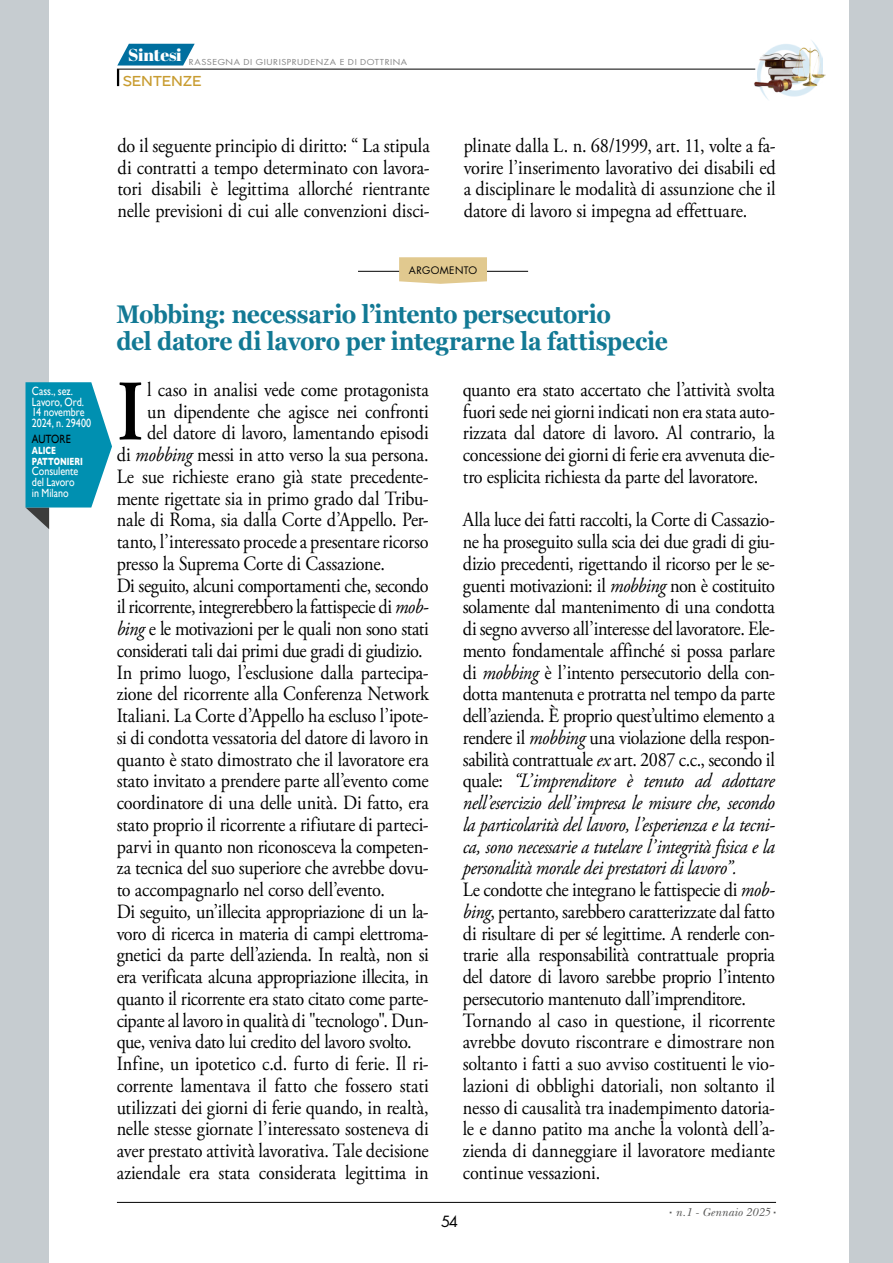
<style>
.page{position:relative;width:893px;height:1263px;background:#c6ccd0}
.page>*{position:absolute;margin:0;border:0;box-sizing:border-box;transform-origin:0 0}
.t1{font:600 85.8px "Adobe Garamond Pro";color:#000;scale:.9 1}
.t2{font:700 25.5px/27px "Georgia";letter-spacing:-.01em;color:#127994;scale:.9 1}
.t3{font:20.25px/21.8px "Adobe Garamond Pro";letter-spacing:-.015em;color:#000;text-align:justify;scale:.9 1}
.t4{font:19.5px "Coco Sharp Trial";letter-spacing:-.005em;color:#c89c30}
.t5{font:17.25px "Abril Fatface";letter-spacing:-.015em;color:#fff}
.t6{font:15px "Futura";color:#000}
.t7{font:12px/10.6px "Gill Sans";letter-spacing:-.005em;color:#fff;scale:.84 1}
.t8{font:italic 12px "New Baskerville";letter-spacing:.01em;color:#575756}
.t9{font:12px "Gill Sans";letter-spacing:.005em;color:#000;scale:.84 1}
.t10{font:700 10.65px/10.6px "Gill Sans";color:#fff;scale:.7 1}
.t11{font:10.05px "Futura";letter-spacing:.035em;color:#000}
.t12{font:7.95px "Futura";letter-spacing:.06em;color:#878787;scale:1.12 1}
.s1{font-style:italic}
.s2{font-family:"Georgia";font-weight:700;font-style:normal;font-size:7.5px}
</style>
<div class="page">
<div style="left:49px;top:0;width:800px;height:1263px;background:#fff"></div>
<hr style="left:117px;top:69px;width:638px;height:1px;background:#000">
<hr style="left:117px;top:1202px;width:659px;height:1px;background:#000">
<img style="left:763px;top:41px;width:55px;height:59px">
<img style="left:754px;top:48px;width:72px;height:46px">
<svg style="left:117px;top:44px;width:78px;height:42px"></svg>
<svg style="left:26px;top:382px;width:86px;height:147px"></svg>
<hr style="left:358px;top:271px;width:170px;height:1px;background:#000">
<svg style="left:399px;top:257px;width:88px;height:27px;background:#e2cc96"></svg>
<p class="t7" style="left:32px;top:385px;width:72px">Cass., sez.<br>Lavoro, Ord.<br>14 novembre<br>2024, n. 29400</p>
<p class="t9" style="left:32px;top:432px;width:48px">AUTORE</p>
<p class="t10" style="left:32px;top:445px;width:74px">ALICE<br>PATTONIERI</p>
<p class="t7" style="left:32px;top:466px;width:57px">Consulente del Lavoro in Milano</p>
<p class="t5" style="left:128px;top:43px;width:55px">Sintesi</p>
<p class="t12" style="left:189px;top:57px;width:196px">RASSEGNA DI GIURISPRUDENZA E DI DOTTRINA</p>
<p class="t4" style="left:123px;top:68px;width:81px">sentenze</p>
<p class="t3" style="left:118px;top:135px;width:348px">do il seguente principio di diritto: “ La stipula di contratti a tempo determinato con lavora&shy;tori disabili è legittima allorché rientrante nelle previsioni di cui alle convenzioni disci-</p>
<p class="t3" style="left:464px;top:135px;width:348px">plinate dalla L. n. 68/1999, art. 11, volte a fa&shy;vorire l’inserimento lavorativo dei disabili ed a disciplinare le modalità di assunzione che il datore di lavoro si impegna ad effettuare.</p>
<p class="t11" style="left:409px;top:264px;width:70px">ARGOMENTO</p>
<p class="t2" style="left:116px;top:299px;width:614px">Mobbing: necessario l’intento persecutorio<br>del datore di lavoro per integrarne la fattispecie</p>
<h1 class="t1" style="left:117px;top:363px;width:32px">I</h1>
<p class="t3" style="left:147px;top:379px;width:314px">l caso in analisi vede come protagonista</p>
<p class="t3" style="left:147px;top:401px;width:314px">un dipendente che agisce nei confronti</p>
<p class="t3" style="left:147px;top:423px;width:314px">del datore di lavoro, lamentando episodi</p>
<p class="t3" style="left:117px;top:444px;width:348px">di <span class="s1">mobbing</span> messi in atto verso la sua persona.</p>
<p class="t3" style="left:117px;top:466px;width:348px">Le sue richieste erano già state precedente-</p>
<p class="t3" style="left:117px;top:488px;width:348px">mente rigettate sia in primo grado dal Tribu-</p>
<p class="t3" style="left:117px;top:510px;width:348px">nale di Roma, sia dalla Corte d’Appello. Per-</p>
<p class="t3" style="left:117px;top:531px;width:348px">tanto, l’interessato procede a presentare ricorso</p>
<p class="t3" style="left:117px;top:553px;width:299px">presso la Suprema Corte di Cassazione.</p>
<p class="t3" style="left:117px;top:575px;width:348px">Di seguito, alcuni comportamenti che, secondo</p>
<p class="t3" style="left:117px;top:597px;width:348px">il ricorrente, integrerebbero la fattispecie di <span class="s1">mob-</span></p>
<p class="t3" style="left:117px;top:618px;width:348px"><span class="s1">bing</span> e le motivazioni per le quali non sono stati</p>
<p class="t3" style="left:117px;top:640px;width:341px">considerati tali dai primi due gradi di giudizio.</p>
<p class="t3" style="left:117px;top:662px;width:348px">In primo luogo, l’esclusione dalla partecipa-</p>
<p class="t3" style="left:117px;top:684px;width:348px">zione del ricorrente alla Conferenza Network</p>
<p class="t3" style="left:117px;top:705px;width:348px">Italiani. La Corte d’Appello ha escluso l’ipote-</p>
<p class="t3" style="left:117px;top:727px;width:348px">si di condotta vessatoria del datore di lavoro in</p>
<p class="t3" style="left:117px;top:749px;width:348px">quanto è stato dimostrato che il lavoratore era</p>
<p class="t3" style="left:117px;top:771px;width:348px">stato invitato a prendere parte all’evento come</p>
<p class="t3" style="left:117px;top:792px;width:348px">coordinatore di una delle unità. Di fatto, era</p>
<p class="t3" style="left:117px;top:814px;width:348px">stato proprio il ricorrente a rifiutare di parteci-</p>
<p class="t3" style="left:117px;top:836px;width:348px">parvi in quanto non riconosceva la competen-</p>
<p class="t3" style="left:117px;top:858px;width:348px">za tecnica del suo superiore che avrebbe dovu-</p>
<p class="t3" style="left:117px;top:879px;width:300px">to accompagnarlo nel corso dell’evento.</p>
<p class="t3" style="left:117px;top:901px;width:348px">Di seguito, un’illecita appropriazione di un la-</p>
<p class="t3" style="left:117px;top:923px;width:348px">voro di ricerca in materia di campi elettroma-</p>
<p class="t3" style="left:117px;top:945px;width:348px">gnetici da parte dell’azienda. In realtà, non si</p>
<p class="t3" style="left:117px;top:966px;width:348px">era verificata alcuna appropriazione illecita, in</p>
<p class="t3" style="left:117px;top:988px;width:348px">quanto il ricorrente era stato citato come parte-</p>
<p class="t3" style="left:117px;top:1010px;width:348px">cipante al lavoro in qualità di "tecnologo". Dun-</p>
<p class="t3" style="left:117px;top:1032px;width:329px">que, veniva dato lui credito del lavoro svolto.</p>
<p class="t3" style="left:117px;top:1053px;width:348px">Infine, un ipotetico c.d. furto di ferie. Il ri-</p>
<p class="t3" style="left:117px;top:1075px;width:348px">corrente lamentava il fatto che fossero stati</p>
<p class="t3" style="left:117px;top:1097px;width:348px">utilizzati dei giorni di ferie quando, in realtà,</p>
<p class="t3" style="left:117px;top:1119px;width:348px">nelle stesse giornate l’interessato sosteneva di</p>
<p class="t3" style="left:117px;top:1140px;width:348px">aver prestato attività lavorativa. Tale decisione</p>
<p class="t3" style="left:117px;top:1162px;width:348px">aziendale era stata considerata legittima in</p>
<p class="t3" style="left:463px;top:379px;width:348px">quanto era stato accertato che l’attività svolta fuori sede nei giorni indicati non era stata auto&shy;rizzata dal datore di lavoro. Al contrario, la concessione dei giorni di ferie era avvenuta die&shy;tro esplicita richiesta da parte del lavoratore.</p>
<p class="t3" style="left:463px;top:510px;width:348px;text-align:left">Alla luce dei fatti raccolti, la Corte di Cassazio&shy;ne ha proseguito sulla scia dei due gradi di giu&shy;dizio precedenti, rigettando il ricorso per le se&shy;guenti motivazioni: il <span class="s1">mobbing</span> non è costituito solamente dal mantenimento di una condotta di segno avverso all’interesse del lavoratore. Ele&shy;mento fondamentale affinché si possa parlare di <span class="s1">mobbing</span> è l’intento persecutorio della con&shy;dotta mantenuta e protratta nel tempo da parte dell’azienda. È proprio quest’ultimo elemento a rendere il <span class="s1">mobbing</span> una violazione della respon&shy;sabilità contrattuale <span class="s1">ex</span> art. 2087 c.c., secondo il quale: <span class="s1">“L’imprenditore è tenuto ad adottare nell’esercizio dell’impresa le misure che, secondo la particolarità del lavoro, l’esperienza e la tecni&shy;ca, sono necessarie a tutelare l’integrità fisica e la personalità morale dei prestatori di lavoro”.<br></span>Le condotte che integrano le fattispecie di <span class="s1">mob&shy;bing</span>, pertanto, sarebbero caratterizzate dal fatto di risultare di per sé legittime. A renderle con&shy;trarie alla responsabilità contrattuale propria del datore di lavoro sarebbe proprio l’intento persecutorio mantenuto dall’imprenditore.<br>Tornando al caso in questione, il ricorrente avrebbe dovuto riscontrare e dimostrare non soltanto i fatti a suo avviso costituenti le vio&shy;lazioni di obblighi datoriali, non soltanto il nesso di causalità tra inadempimento datoria&shy;le e danno patito ma anche la volontà dell’a&shy;zienda di danneggiare il lavoratore mediante continue vessazioni.</p>
<p class="t6" style="left:441px;top:1211px;width:19px">54</p>
<p class="t8" style="left:669px;top:1205px;width:108px"><span class="s2">▪</span> n.1 - Gennaio 2025 <span class="s2">▪</span></p>
</div>
